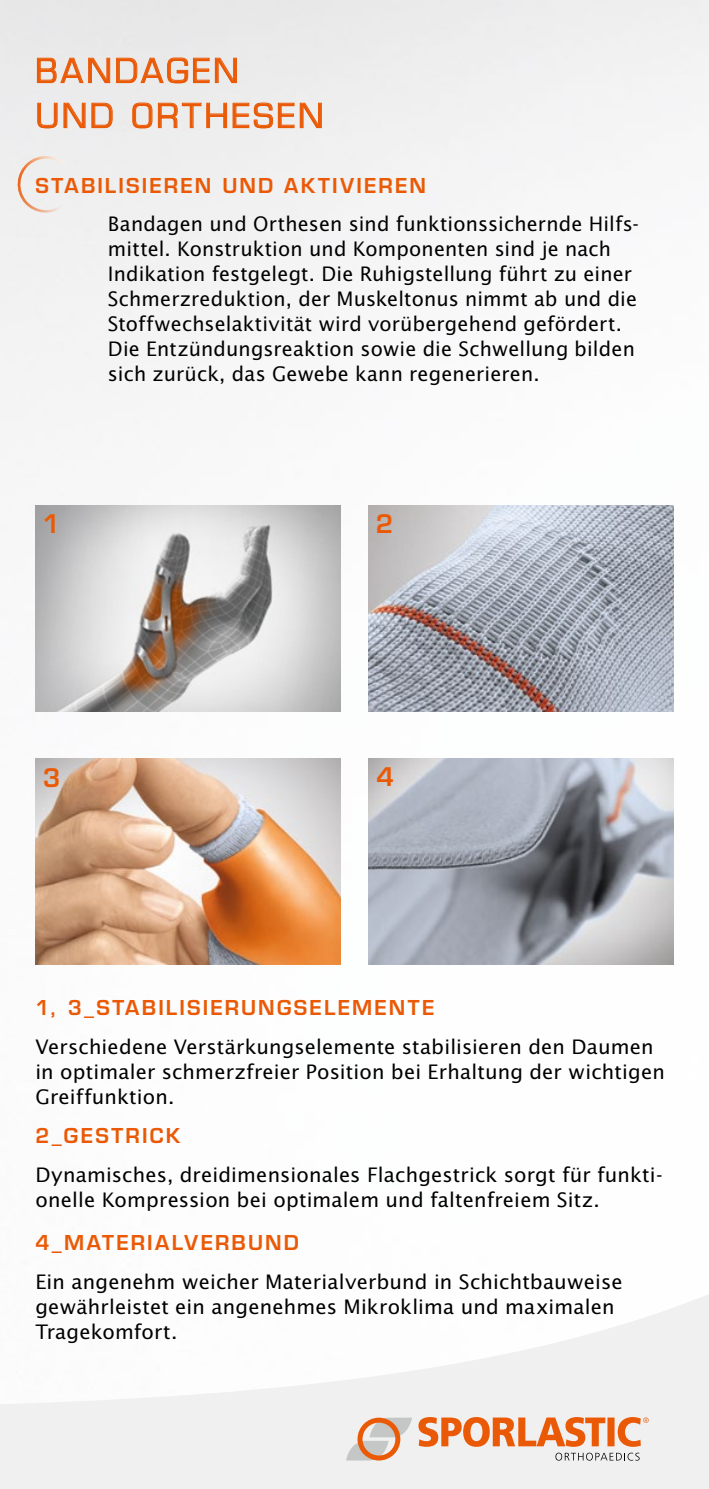
<style>
.page{position:relative;width:709px;height:1489px;background:#fff}
.page>*{position:absolute;margin:0;border:0;box-sizing:border-box;transform-origin:0 0}
.t1{font:32.5px/45px "Eurostile";letter-spacing:.09em;color:#ea5a06}
.t2{font:600 25px "Eurostile";color:#ea5a06}
.t3{font:20px/25px "Lucida Sans";letter-spacing:.005em;color:#000}
.t4{font:600 20px "Eurostile";letter-spacing:.105em;color:#ea5a06}
</style>
<div class="page">
<img style="left:0;top:0;width:709px;height:965px">
<img style="left:35px;top:758px;width:305px;height:206px">
<img style="left:369px;top:505px;width:304px;height:206px">
<img style="left:35px;top:505px;width:305px;height:206px">
<img style="left:369px;top:758px;width:304px;height:206px">
<svg style="left:0;top:1295px;width:708px;height:193px;fill:#f0f0f0"></svg>
<svg style="left:556px;top:1452px;width:83px;height:8px"></svg>
<svg style="left:418px;top:1416px;width:187px;height:30px"></svg>
<div style="left:607px;top:1417px;width:7px;height:29px;background:#ea5a06"></div>
<svg style="left:617px;top:1416px;width:31px;height:30px"></svg>
<svg style="left:346px;top:1417px;width:66px;height:43px"></svg>
<svg style="left:708px;top:1294px;width:1px;height:194px"></svg>
<svg style="left:37px;top:58px;width:73px;height:25px;background:#eac7b3"></svg>
<svg style="left:116px;top:57px;width:121px;height:26px;background:#eac9b6"></svg>
<svg style="left:37px;top:103px;width:21px;height:25px"></svg>
<svg style="left:64px;top:103px;width:49px;height:25px"></svg>
<svg style="left:132px;top:102px;width:20px;height:26px"></svg>
<svg style="left:158px;top:103px;width:69px;height:25px;background:#ebcebd"></svg>
<svg style="left:233px;top:102px;width:61px;height:26px;background:#ecc9b4"></svg>
<svg style="left:300px;top:103px;width:22px;height:25px"></svg>
<svg style="left:13px;top:152px;width:63px;height:65px"></svg>
<h1 class="t1" style="left:35px;top:48px;width:289px">BANDAGEN<br>UND ORTHESEN</h1>
<p class="t4" style="left:35px;top:174px;width:392px">STABILISIEREN UND AKTIVIEREN</p>
<p class="t2" style="left:43px;top:508px;width:19px">1</p>
<p class="t3" style="left:108px;top:210px;width:532px">Bandagen und Orthesen sind funktionssichernde Hilfs&shy;mittel. Konstruktion und Komponenten sind je nach Indikation festgelegt. Die Ruhigstellung führt zu einer Schmerzreduktion, der Muskeltonus nimmt ab und die Stoffwechselaktivität wird vorübergehend gefördert.<br>Die Entzündungsreaktion sowie die Schwellung bilden sich zurück, das Gewebe kann regenerieren.</p>
<p class="t2" style="left:376px;top:508px;width:19px">2</p>
<p class="t2" style="left:43px;top:761px;width:19px">3</p>
<p class="t2" style="left:376px;top:761px;width:19px">4</p>
<p class="t4" style="left:35px;top:994px;width:400px">1, 3_STABILISIERUNGSELEMENTE</p>
<p class="t3" style="left:35px;top:1033px;width:631px">Verschiedene Verstärkungselemente stabilisieren den Daumen in optimaler schmerzfreier Position bei Erhaltung der wichtigen<br>Greiffunktion.</p>
<p class="t4" style="left:35px;top:1123px;width:146px">2_GESTRICK</p>
<p class="t3" style="left:35px;top:1161px;width:628px">Dynamisches, dreidimensionales Flachgestrick sorgt für funkti&shy;onelle Kompression bei optimalem und faltenfreiem Sitz.</p>
<p class="t4" style="left:35px;top:1230px;width:265px">4_MATERIALVERBUND</p>
<p class="t3" style="left:35px;top:1268px;width:588px">Ein angenehm weicher Materialverbund in Schichtbauweise gewährleistet ein angenehmes Mikroklima und maximalen<br>Tragekomfort.</p>
</div>
